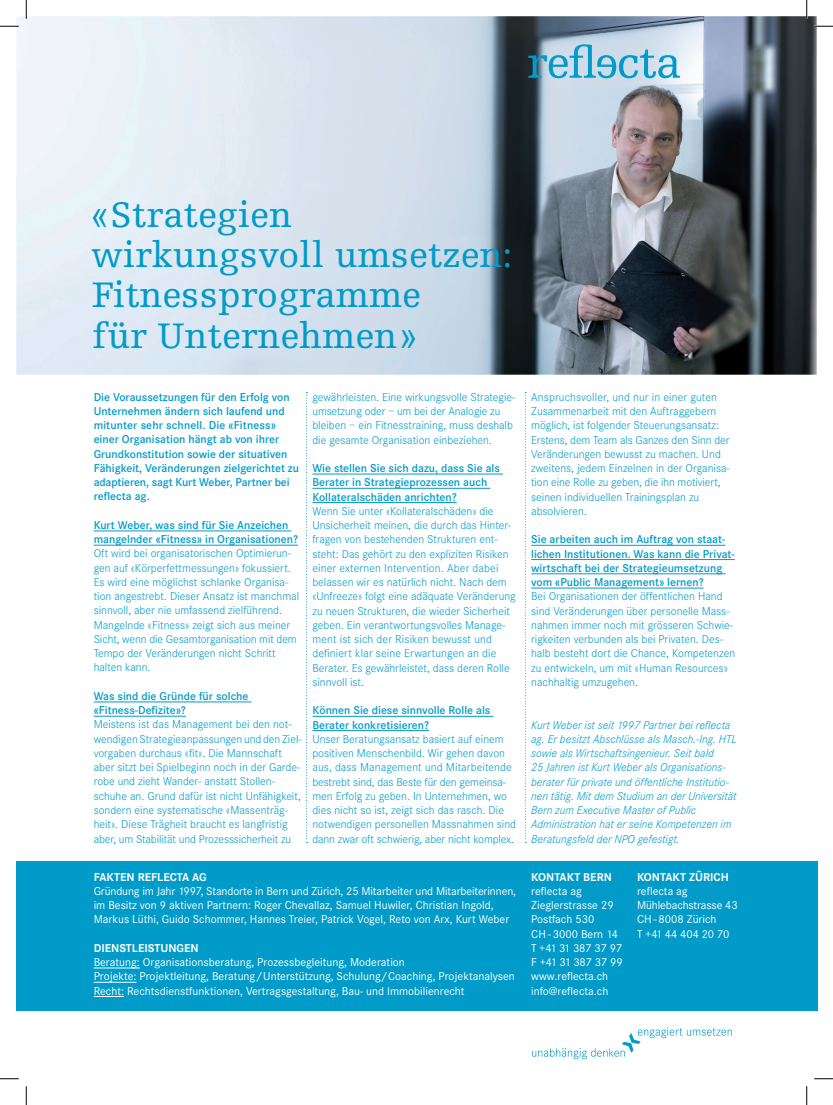
<style>
.page{position:relative;width:833px;height:1105px;background:#fff}
.page>*{position:absolute;margin:0;border:0;box-sizing:border-box;transform-origin:0 0}
.t1{font:37.5px/40px "Egyptienne F";color:#009bc8}
.t2{font:300 11.88px/14.2px "Corporate S";color:#009bc8}
.t3{font:600 11.88px/14.2px "Corporate S";color:#009bc8}
.t4{font:11.88px/14.2px "Corporate S";color:#fff}
.t5{font:italic 300 11.88px/14.2px "Corporate S";color:#009bc8}
.t6{font:700 11.88px "Corporate S";color:#fff}
</style>
<div class="page">
<img style="left:18px;top:18px;width:796px;height:356px">
<div style="left:16px;top:861px;width:800px;height:149px;background:#009bc8"></div>
<hr style="left:94px;top:531px;width:197px;height:1px;background:#009bc8">
<hr style="left:94px;top:545px;width:204px;height:1px;background:#009bc8">
<hr style="left:94px;top:702px;width:157px;height:1px;background:#009bc8">
<hr style="left:94px;top:716px;width:92px;height:1px;background:#009bc8">
<hr style="left:312px;top:474px;width:190px;height:1px;background:#009bc8">
<hr style="left:312px;top:488px;width:178px;height:1px;background:#009bc8">
<hr style="left:312px;top:502px;width:144px;height:1px;background:#009bc8">
<hr style="left:312px;top:716px;width:181px;height:1px;background:#009bc8">
<hr style="left:312px;top:730px;width:117px;height:1px;background:#009bc8">
<hr style="left:531px;top:545px;width:194px;height:1px;background:#009bc8">
<hr style="left:531px;top:559px;width:203px;height:1px;background:#009bc8">
<hr style="left:531px;top:574px;width:194px;height:1px;background:#009bc8">
<hr style="left:531px;top:588px;width:172px;height:1px;background:#009bc8">
<hr style="left:94px;top:968px;width:46px;height:1px;background:#fff">
<hr style="left:94px;top:982px;width:42px;height:1px;background:#fff">
<hr style="left:94px;top:996px;width:30px;height:1px;background:#fff">
<svg style="left:528px;top:44px;width:151px;height:34px;background:#8cc1d7"></svg>
<svg style="left:532px;top:1027px;width:199px;height:32px"></svg>
<svg style="left:306px;top:392px;width:1px;height:451px"></svg>
<svg style="left:524px;top:392px;width:2px;height:451px"></svg>
<svg style="left:0;top:25px;width:19px;height:2px"></svg>
<svg style="left:813px;top:25px;width:19px;height:2px"></svg>
<svg style="left:0;top:1078px;width:19px;height:1px"></svg>
<svg style="left:814px;top:1078px;width:18px;height:1px"></svg>
<svg style="left:25px;top:0;width:2px;height:19px"></svg>
<svg style="left:25px;top:1086px;width:2px;height:19px"></svg>
<svg style="left:805px;top:0;width:2px;height:19px"></svg>
<svg style="left:806px;top:1086px;width:1px;height:19px"></svg>
<h1 class="t1" style="left:91px;top:196px;width:422px">« Strategien wirkungsvoll umsetzen:<br>Fitnessprogramme<br>für Unternehmen »</h1>
<p class="t3" style="left:94px;top:390px;width:207px">Die Voraussetzungen für den Erfolg von Unternehmen ändern sich laufend und mitunter sehr schnell. Die «Fitness» einer Organisation hängt ab von ihrer Grundkonstitution sowie der situativen Fähigkeit, Veränderungen zielgerichtet zu adaptieren, sagt Kurt Weber, Partner bei reflecta ag.</p>
<p class="t3" style="left:94px;top:518px;width:206px">Kurt Weber, was sind für Sie Anzeichen mangelnder «Fitness» in Organisationen?</p>
<p class="t2" style="left:94px;top:547px;width:207px">Oft wird bei organisatorischen Optimierun&shy;gen auf «Körperfettmessungen» fokussiert.<br>Es wird eine möglichst schlanke Organisa&shy;tion angestrebt. Dieser Ansatz ist manchmal sinnvoll, aber nie umfassend zielführend.<br>Mangelnde «Fitness» zeigt sich aus meiner Sicht, wenn die Gesamtorganisation mit dem Tempo der Veränderungen nicht Schritt halten kann.</p>
<p class="t3" style="left:94px;top:689px;width:156px">Was sind die Gründe für solche «Fitness-Defizite»?</p>
<p class="t2" style="left:94px;top:718px;width:209px">Meistens ist das Management bei den not---- wendigen Strategieanpassungen und den Ziel&shy;vorgaben durchaus «fit». Die Mannschaft aber sitzt bei Spielbeginn noch in der Garde-- robe und zieht Wander- anstatt Stollen&shy;schuhe an. Grund dafür ist nicht Unfähigkeit, sondern eine systematische «Massenträg&shy;heit». Diese Trägheit braucht es langfristig aber, um Stabilität und Prozesssicherheit zu</p>
<p class="t2" style="left:312px;top:390px;width:204px">gewährleisten. Eine wirkungsvolle Strategie&shy;umsetzung oder – um bei der Analogie zu bleiben – ein Fitnesstraining, muss deshalb die gesamte Organisation einbeziehen.</p>
<p class="t3" style="left:312px;top:461px;width:189px">Wie stellen Sie sich dazu, dass Sie als<br>Berater in Strategieprozessen auch<br>Kollateralschäden anrichten?</p>
<p class="t2" style="left:312px;top:504px;width:205px">Wenn Sie unter «Kollateralschäden» die Unsicherheit meinen, die durch das Hinter-- fragen von bestehenden Strukturen ent&shy;steht: Das gehört zu den expliziten Risiken einer externen Intervention. Aber dabei belassen wir es natürlich nicht. Nach dem «Unfreeze» folgt eine adäquate Veränderung zu neuen Strukturen, die wieder Sicherheit geben. Ein verantwortungsvolles Manage&shy;ment ist sich der Risiken bewusst und definiert klar seine Erwartungen an die Berater. Es gewährleistet, dass deren Rolle sinnvoll ist.</p>
<p class="t3" style="left:312px;top:703px;width:179px">Können Sie diese sinnvolle Rolle als<br>Berater konkretisieren?</p>
<p class="t2" style="left:312px;top:732px;width:205px">Unser Beratungsansatz basiert auf einem positiven Menschenbild. Wir gehen davon aus, dass Management und Mitarbeitende bestrebt sind, das Beste für den gemeinsa&shy;men Erfolg zu geben. In Unternehmen, wo dies nicht so ist, zeigt sich das rasch. Die notwendigen personellen Massnahmen sind dann zwar oft schwierig, aber nicht komplex.</p>
<p class="t6" style="left:94px;top:870px;width:114px">FAKTEN REFLECTA AG</p>
<p class="t4" style="left:94px;top:884px;width:423px">Gründung im Jahr 1997, Standorte in Bern und Zürich, 25 Mitarbeiter und Mitarbeiterinnen, im Besitz von 9 aktiven Partnern: Roger Chevallaz, Samuel Huwiler, Christian Ingold,<br>Markus Lüthi, Guido Schommer, Hannes Treier, Patrick Vogel, Reto von Arx, Kurt Weber</p>
<p class="t6" style="left:94px;top:941px;width:106px">DIENSTLEISTUNGEN</p>
<p class="t4" style="left:94px;top:955px;width:422px">Beratung: Organisationsberatung, Prozessbegleitung, Moderation<br>Projekte: Projektleitung, Beratung / Unterstützung, Schulung/ Coaching, Projektanalysen<br>Recht: Rechtsdienstfunktionen, Vertragsgestaltung, Bau- und Immobilienrecht</p>
<p class="t2" style="left:531px;top:390px;width:200px">Anspruchsvoller, und nur in einer guten Zusammenarbeit mit den Auftraggebern möglich, ist folgender Steuerungsansatz:<br>Erstens, dem Team als Ganzes den Sinn der Veränderungen bewusst zu machen. Und zweitens, jedem Einzelnen in der Organisa&shy;tion eine Rolle zu geben, die ihn motiviert, seinen individuellen Trainingsplan zu absolvieren.</p>
<p class="t3" style="left:531px;top:532px;width:205px">Sie arbeiten auch im Auftrag von staat&shy;lichen Institutionen. Was kann die Privat&shy;wirtschaft bei der Strategieumsetzung vom «Public Management» lernen?</p>
<p class="t2" style="left:531px;top:589px;width:205px">Bei Organisationen der öffentlichen Hand sind Veränderungen über personelle Mass-- nahmen immer noch mit grösseren Schwie&shy;rigkeiten verbunden als bei Privaten. Des-- halb besteht dort die Chance, Kompetenzen zu entwickeln, um mit «Human Resources» nachhaltig umzugehen.</p>
<p class="t5" style="left:531px;top:718px;width:207px">Kurt Weber ist seit 1997 Partner bei reflecta ag. Er besitzt Abschlüsse als Masch.-Ing. HTL sowie als Wirtschaftsingenieur. Seit bald<br>25 Jahren ist Kurt Weber als Organisations&shy;berater für private und öffentliche Institutio&shy;nen tätig. Mit dem Studium an der Universität Bern zum Executive Master of Public Administration hat er seine Kompetenzen im Beratungsfeld der NPO gefestigt.</p>
<p class="t6" style="left:531px;top:870px;width:82px">KONTAKT BERN</p>
<p class="t4" style="left:531px;top:884px;width:93px">reflecta ag<br>Zieglerstrasse 29<br>Postfach 530<br>CH - 3000 Bern 14<br>T +41 31 387 37 97<br>F +41 31 387 37 99 www.reflecta.ch info@reflecta.ch</p>
<p class="t6" style="left:636px;top:870px;width:93px">KONTAKT ZÜRICH</p>
<p class="t4" style="left:636px;top:884px;width:102px">reflecta ag<br>Mühlebachstrasse 43<br>CH - 8008 Zürich<br>T +41 44 404 20 70</p>
</div>
